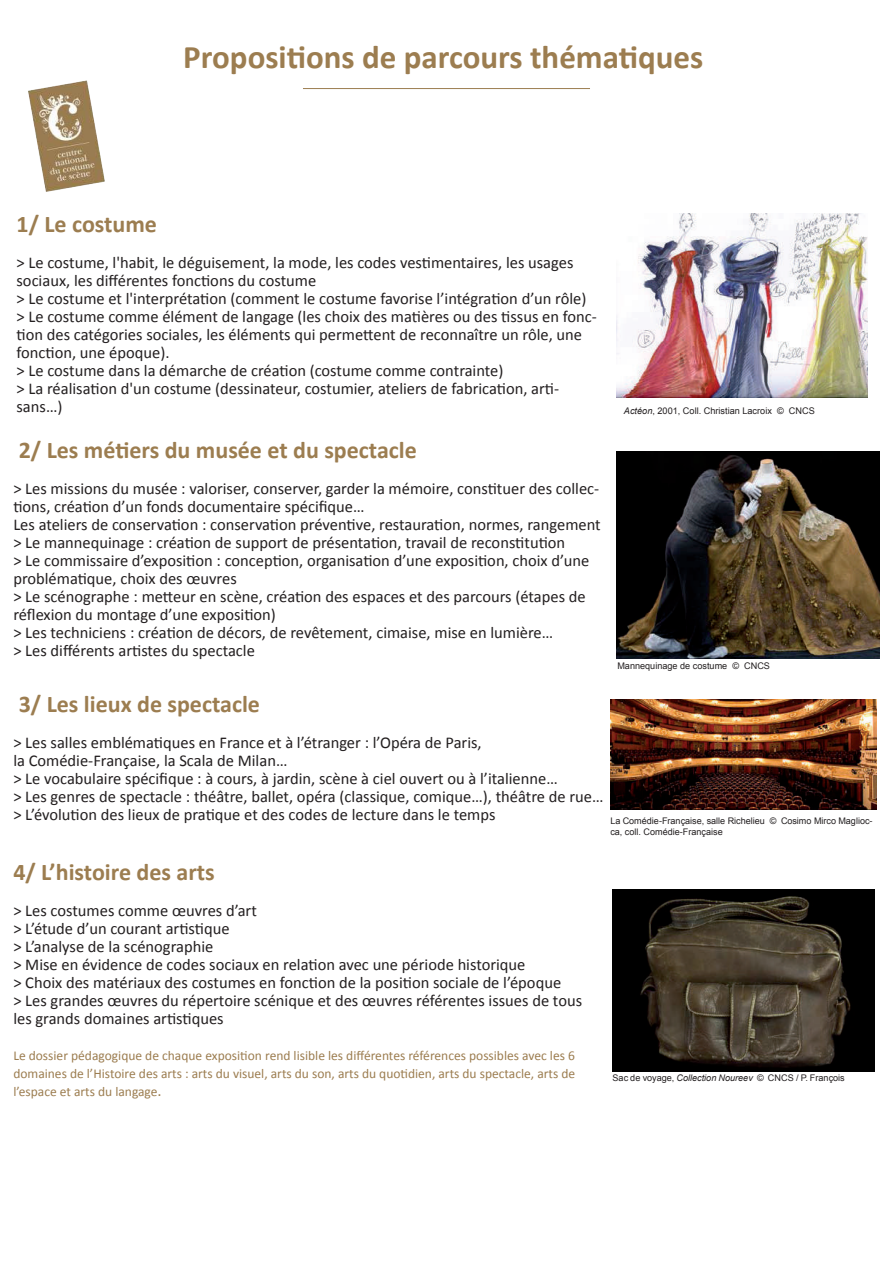
<style>
.page{position:relative;width:893px;height:1263px;background:#fff}
.page>*{position:absolute;margin:0;border:0;box-sizing:border-box;transform-origin:0 0}
.t1{font:700 33px "Calibri";color:#9c7d50}
.t2{font:700 24px "Calibri";color:#9c7d50}
.t3{font:16.5px/18px "Calibri";color:#231f20}
.t4{font:13.5px/18px "Calibri";color:#9c7d50;text-align:justify}
.t5{font:9.15px "Arial";color:#231f20}
.t6{font:9px/10.9px "Arial";color:#231f20}
.s1{font-style:italic}
.s2{font-size:16.5px}
</style>
<div class="page">
<hr style="left:303px;top:88px;width:287px;height:1px;background:#9c7d50">
<img style="left:28px;top:80px;width:77px;height:112px">
<img style="left:616px;top:214px;width:252px;height:183px">
<img style="left:616px;top:452px;width:264px;height:207px">
<img style="left:611px;top:699px;width:265px;height:110px">
<img style="left:613px;top:890px;width:261px;height:181px">
<h1 class="t1" style="left:183px;top:36px;width:521px">Propositions de parcours thématiques</h1>
<h2 class="t2" style="left:17px;top:208px;width:142px">1/ Le costume</h2>
<p class="t3" style="left:17px;top:253px;width:582px">&gt; Le costume, l'habit, le déguisement, la mode, les codes vestimentaires, les usages sociaux, les différentes fonctions du costume<br>&gt; Le costume et l'interprétation (comment le costume favorise l’intégration d’un rôle) &gt; Le costume comme élément de langage (les choix des matières ou des tissus en fonc&shy;tion des catégories sociales, les éléments qui permettent de reconnaître un rôle, une fonction, une époque).<br>&gt; Le costume dans la démarche de création (costume comme contrainte)<br>&gt; La réalisation d'un costume (dessinateur, costumier, ateliers de fabrication, arti&shy;sans…)</p>
<p class="t5" style="left:624px;top:404px;width:192px"><span class="s1">Actéon</span>, 2001, Coll. Christian Lacroix © CNCS</p>
<h2 class="t2" style="left:19px;top:435px;width:400px">2/ Les métiers du musée et du spectacle</h2>
<p class="t3" style="left:13px;top:480px;width:589px">&gt; Les missions du musée : valoriser, conserver, garder la mémoire, constituer des collec&shy;tions, création d’un fonds documentaire spécifique…<br>Les ateliers de conservation : conservation préventive, restauration, normes, rangement &gt; Le mannequinage : création de support de présentation, travail de reconstitution<br>&gt; Le commissaire d’exposition : conception, organisation d’une exposition, choix d’une problématique, choix des œuvres<br>&gt; Le scénographe : metteur en scène, création des espaces et des parcours (étapes de réflexion du montage d’une exposition)<br>&gt; Les techniciens : création de décors, de revêtement, cimaise, mise en lumière…<br>&gt; Les différents artistes du spectacle</p>
<p class="t5" style="left:617px;top:660px;width:154px">Mannequinage de costume © CNCS</p>
<h2 class="t2" style="left:19px;top:689px;width:243px">3/ Les lieux de spectacle</h2>
<p class="t3" style="left:13px;top:734px;width:592px">&gt; Les salles emblématiques en France et à l’étranger : l’Opéra de Paris,<br>la Comédie-Française, la Scala de Milan…<br>&gt; Le vocabulaire spécifique : à cours, à jardin, scène à ciel ouvert ou à l’italienne…<br>&gt; Les genres de spectacle : théâtre, ballet, opéra (classique, comique…), théâtre de rue… &gt; L’évolution des lieux de pratique et des codes de lecture dans le temps</p>
<p class="t6" style="left:610px;top:816px;width:264px">La Comédie-Française, salle Richelieu © Cosimo Mirco Maglioc&shy;ca, coll. Comédie-Française</p>
<h2 class="t2" style="left:13px;top:857px;width:203px">4/ L’histoire des arts</h2>
<p class="t3" style="left:13px;top:902px;width:570px">&gt; Les costumes comme œuvres d’art<br>&gt; L’étude d’un courant artistique<br>&gt; L’analyse de la scénographie<br>&gt; Mise en évidence de codes sociaux en relation avec une période historique<br>&gt; Choix des matériaux des costumes en fonction de la position sociale de l’époque<br>&gt; Les grandes œuvres du répertoire scénique et des œuvres référentes issues de tous les grands domaines artistiques</p>
<p class="t4" style="left:13px;top:1047px;width:563px">Le dossier pédagogique de chaque exposition rend lisible les différentes références possibles avec les 6 domaines de l’Histoire des arts : arts du visuel, arts du son, arts du quotidien, arts du spectacle, arts de l’espace et arts du langage<span class="s2">.</span></p>
<p class="t5" style="left:613px;top:1072px;width:234px">Sac de voyage, <span class="s1">Collection Noureev</span> © CNCS / P. François</p>
</div>
